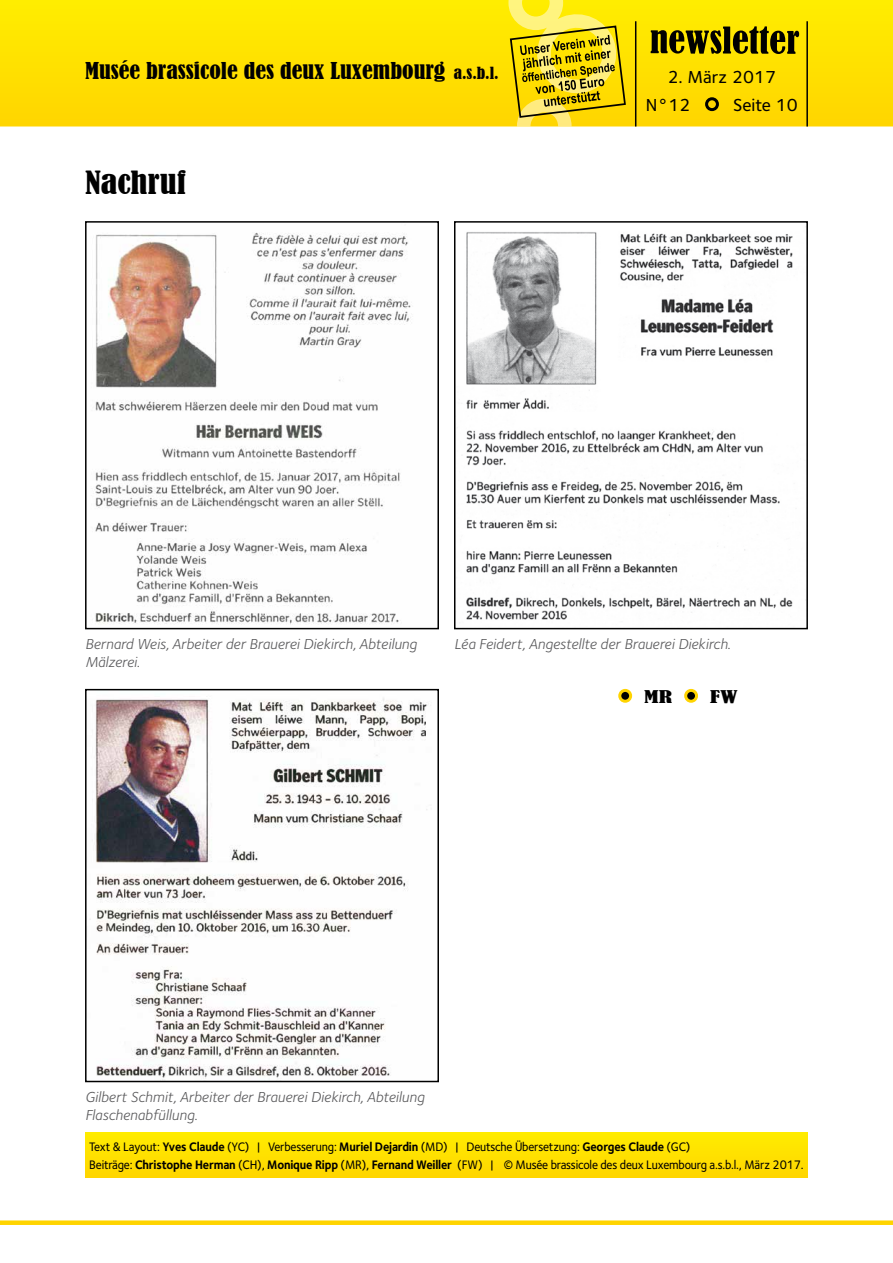
<style>
.page{position:relative;width:893px;height:1263px;background:#fff}
.page>*{position:absolute;margin:0;border:0;box-sizing:border-box;transform-origin:0 0}
.t1{font:condensed 30px "Bernard";color:#000;scale:1.15 1}
.t2{font:condensed 21.75px "Bernard";color:#000;scale:1.1 1}
.t3{font:18px/28.5px "Foundry Sterling Medium CE";color:#000}
.t4{font:condensed 16.5px "Bernard";color:#000;scale:1.5 1}
.t5{font:15px/18px "Foundry Sterling Book Italic CE";color:#58585a}
.t6{font:12.75px/18px "Foundry Sterling Medium CE";letter-spacing:-.015em;color:#000;scale:.93 1}
.s1{font-size:15.75px}
.s2{font-family:"Foundry Sterling Bold CE"}
</style>
<div class="page">
<svg style="left:0;top:0;width:893px;height:126px;background:#fee100"></svg>
<svg style="left:651px;top:26px;width:148px;height:28px;background:#7d7000"></svg>
<div style="left:707px;top:99px;width:10px;height:11px;background:#ffd400;border-radius:50%"></div>
<div style="left:705px;top:97px;width:14px;height:14px;border:3px solid #000;border-radius:50%"></div>
<div style="left:0;top:1220px;width:893px;height:5px;background:#ffd400"></div>
<hr style="left:806px;top:21px;width:2px;height:105px;background:#000">
<svg style="left:453px;top:66px;width:46px;height:14px"></svg>
<svg style="left:508px;top:0;width:129px;height:126px;background:#dbc41e"></svg>
<img style="left:90px;top:698px;width:337px;height:380px">
<div style="left:85px;top:689px;width:354px;height:393px;border:2px solid #000"></div>
<img style="left:466px;top:232px;width:327px;height:388px">
<div style="left:454px;top:221px;width:354px;height:408px;border:2px solid #000"></div>
<img style="left:95px;top:232px;width:316px;height:392px">
<div style="left:85px;top:221px;width:354px;height:408px;border:2px solid #000"></div>
<div style="left:85px;top:1132px;width:723px;height:46px;background:#ffe100"></div>
<div style="left:620px;top:690px;width:11px;height:11px;background:#000;border-radius:50%"></div>
<div style="left:618px;top:689px;width:14px;height:14px;border:3px solid #ffd400;border-radius:50%"></div>
<div style="left:686px;top:690px;width:10px;height:11px;background:#000;border-radius:50%"></div>
<div style="left:684px;top:689px;width:14px;height:14px;border:3px solid #ffd400;border-radius:50%"></div>
<h2 class="t2" style="left:85px;top:58px;width:378px">Musée brassicole des deux Luxembourg <span class="s1">a.s.b.l.</span></h2>
<h1 class="t1" style="left:85px;top:165px;width:89px">Nachruf</h1>
<h3 class="t3" style="left:646px;top:63px;width:132px;text-indent:22px">2. März 2017<br>N°12</h3>
<h3 class="t3" style="left:733px;top:91px;width:66px">Seite 10</h3>
<p class="t5" style="left:85px;top:635px;width:333px">Bernard Weis, Arbeiter der Brauerei Diekirch, Abteilung</p>
<p class="t5" style="left:454px;top:635px;width:278px">Léa Feidert, Angestellte der Brauerei Diekirch.</p>
<p class="t5" style="left:85px;top:653px;width:57px">Mälzerei.</p>
<p class="t5" style="left:85px;top:1088px;width:341px">Gilbert Schmit, Arbeiter der Brauerei Diekirch, Abteilung<br>Flaschenabfüllung.</p>
<p class="t4" style="left:644px;top:687px;width:20px">MR</p>
<p class="t4" style="left:710px;top:687px;width:20px">FW</p>
<p class="t6" style="left:89px;top:1138px;width:770px">Text &amp; Layout: <span class="s2">Yves Claude</span> (YC) | Verbesserung: <span class="s2">Muriel Dejardin</span> (MD) | Deutsche Übersetzung: <span class="s2">Georges Claude</span> (GC)<br>Beiträge: <span class="s2">Christophe Herman</span> (CH), <span class="s2">Monique Ripp</span> (MR), <span class="s2">Fernand Weiller</span> (FW) | © Musée brassicole des deux Luxembourg a.s.b.l., März 2017.</p>
</div>
